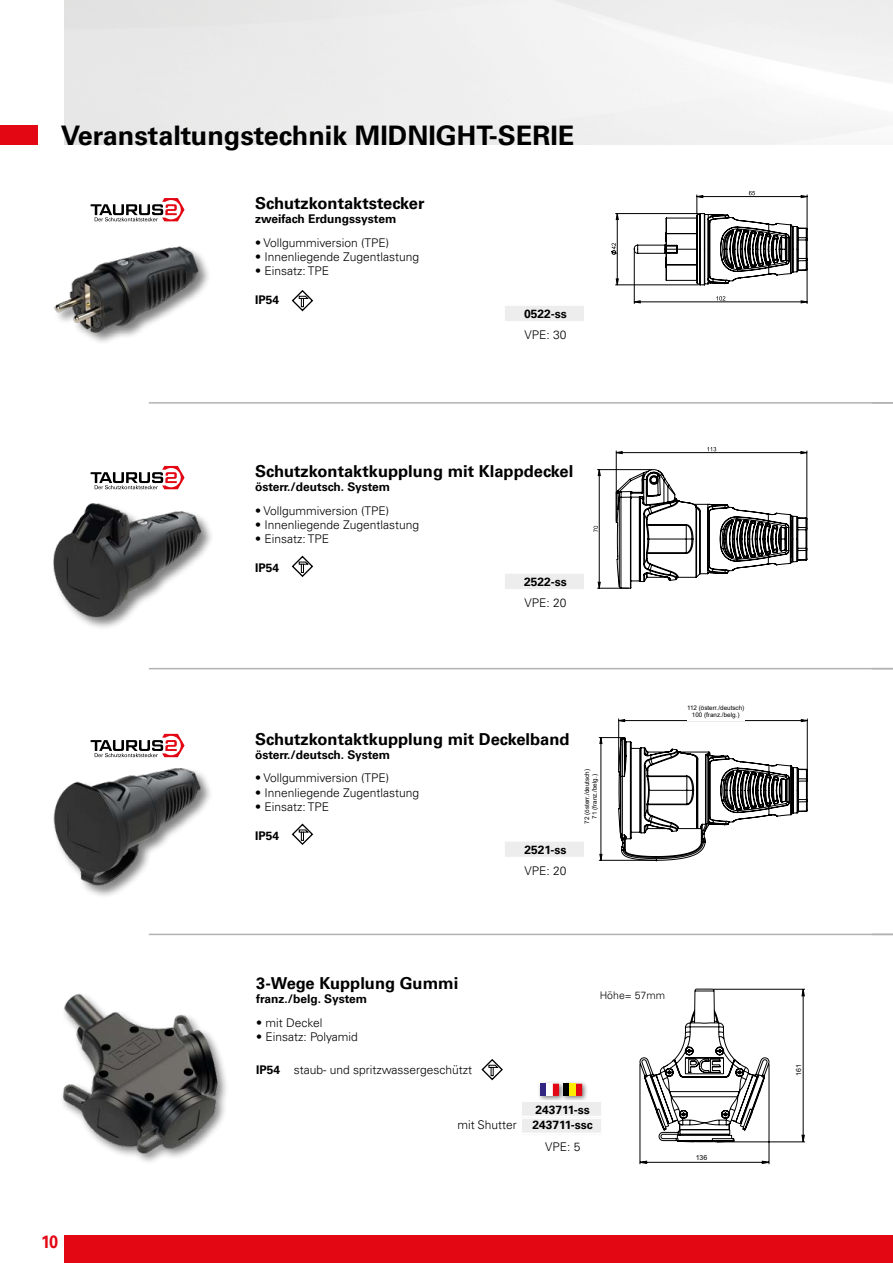
<style>
.page{position:relative;width:893px;height:1263px;background:#fff}
.page>*{position:absolute;margin:0;border:0;box-sizing:border-box;transform-origin:0 0}
.t1{font:700 27px "Univers LT Pro 65";color:#000}
.t2{font:700 18px "Univers LT Pro 65";color:#e30613;scale:.9 1}
.t3{font:700 16.5px "Univers LT Pro 65";color:#000}
.t4{font:300 12px "Univers LT Pro 45";color:#000}
.t5{font:700 12px "Univers LT Pro 65";color:#000}
.t6{font:300 10.5px "Univers LT Pro 45";color:#000}
.t7{font:7.05px "Arial";color:#000}
.t8{font:6.3px/7.5px "Arial";color:#000;text-align:center}
.t9{font:italic 6px "Arial";color:#000}
.s1{font-family:"Univers LT Pro 65";font-weight:700}
</style>
<div class="page">
<div style="left:0;top:125px;width:37px;height:19px;background:#e30613"></div>
<div style="left:64px;top:1235px;width:829px;height:28px;background:#e30613"></div>
<div style="left:504px;top:305px;width:81px;height:17px;background:#ededed"></div>
<div style="left:504px;top:573px;width:81px;height:17px;background:#ededed"></div>
<div style="left:504px;top:841px;width:81px;height:17px;background:#ededed"></div>
<svg style="left:640px;top:989px;width:165px;height:175px"></svg>
<img style="left:62px;top:993px;width:165px;height:169px">
<svg style="left:91px;top:198px;width:94px;height:14px"></svg>
<svg style="left:91px;top:466px;width:94px;height:14px"></svg>
<svg style="left:91px;top:734px;width:94px;height:14px"></svg>
<div style="left:53px;top:245px;width:158px;height:101px;background:#000;opacity:.5"></div>
<img style="left:53px;top:212px;width:151px;height:134px">
<div style="left:52px;top:501px;width:163px;height:130px;background:#000;opacity:.5"></div>
<img style="left:52px;top:480px;width:152px;height:151px">
<div style="left:53px;top:766px;width:160px;height:133px;background:#000;opacity:.5"></div>
<img style="left:53px;top:748px;width:151px;height:151px">
<div style="left:560px;top:1080px;width:28px;height:22px;background:#000;opacity:.5"></div>
<div style="left:537px;top:1080px;width:28px;height:22px;background:#000;opacity:.5"></div>
<hr style="left:149px;top:402px;width:744px;height:2px;background:#b3b2b2">
<hr style="left:149px;top:668px;width:744px;height:1px;background:#b3b2b2">
<hr style="left:149px;top:934px;width:744px;height:1px;background:#b3b2b2">
<hr style="left:634px;top:252px;width:1px;height:52px;background:#000">
<hr style="left:807px;top:262px;width:1px;height:42px;background:#000">
<hr style="left:616px;top:213px;width:82px;height:1px;background:#000">
<hr style="left:616px;top:285px;width:82px;height:1px;background:#000">
<hr style="left:807px;top:195px;width:1px;height:43px;background:#000">
<svg style="left:634px;top:296px;width:173px;height:7px"></svg>
<svg style="left:611px;top:213px;width:8px;height:72px"></svg>
<svg style="left:634px;top:191px;width:173px;height:94px"></svg>
<hr style="left:807px;top:451px;width:1px;height:77px;background:#000">
<hr style="left:616px;top:451px;width:1px;height:70px;background:#000">
<hr style="left:597px;top:588px;width:32px;height:1px;background:#000">
<hr style="left:597px;top:469px;width:55px;height:1px;background:#000">
<svg style="left:616px;top:447px;width:191px;height:7px"></svg>
<svg style="left:594px;top:469px;width:7px;height:119px"></svg>
<svg style="left:616px;top:469px;width:191px;height:119px"></svg>
<hr style="left:807px;top:719px;width:1px;height:60px;background:#000">
<hr style="left:618px;top:719px;width:1px;height:51px;background:#000">
<svg style="left:618px;top:718px;width:190px;height:4px"></svg>
<svg style="left:598px;top:737px;width:210px;height:124px"></svg>
<svg style="left:522px;top:1084px;width:79px;height:49px"></svg>
<svg style="left:481px;top:1059px;width:22px;height:21px"></svg>
<svg style="left:292px;top:290px;width:21px;height:21px"></svg>
<svg style="left:292px;top:556px;width:21px;height:21px"></svg>
<svg style="left:292px;top:823px;width:21px;height:22px"></svg>
<hr style="left:503px;top:304px;width:83px;height:2px;background:#fff">
<hr style="left:503px;top:321px;width:83px;height:2px;background:#fff">
<svg style="left:504px;top:306px;width:1px;height:15px"></svg>
<svg style="left:584px;top:306px;width:1px;height:15px"></svg>
<hr style="left:503px;top:589px;width:83px;height:1px;background:#fff">
<svg style="left:504px;top:573px;width:1px;height:16px"></svg>
<svg style="left:584px;top:573px;width:1px;height:16px"></svg>
<hr style="left:503px;top:857px;width:83px;height:1px;background:#fff">
<svg style="left:504px;top:841px;width:1px;height:16px"></svg>
<svg style="left:584px;top:841px;width:1px;height:16px"></svg>
<div style="left:687px;top:705px;width:58px;height:15px;background:#fff"></div>
<div style="left:585px;top:767px;width:15px;height:58px;background:#fff"></div>
<h1 class="t1" style="left:61px;top:116px;width:515px">Veranstaltungstechnik MIDNIGHT-SERIE</h1>
<p class="t9" style="left:518px;top:124px;width:38px">partnumber:</p>
<h3 class="t3" style="left:255px;top:191px;width:171px">Schutzkontaktstecker</h3>
<p class="t5" style="left:255px;top:211px;width:143px">zweifach Erdungssystem</p>
<p class="t4" style="left:255px;top:235px;width:136px">• Vollgummiversion (TPE)</p>
<p class="t4" style="left:255px;top:249px;width:166px">• Innenliegende Zugentlastung</p>
<p class="t4" style="left:255px;top:263px;width:75px">• Einsatz: TPE</p>
<p class="t5" style="left:255px;top:292px;width:26px">IP54</p>
<p class="t5" style="left:524px;top:305px;width:44px">0522-ss</p>
<p class="t4" style="left:524px;top:327px;width:44px">VPE: 30</p>
<h2 class="t2" style="left:41px;top:1229px;width:20px">10</h2>
<h3 class="t3" style="left:255px;top:459px;width:320px">Schutzkontaktkupplung mit Klappdeckel</h3>
<p class="t5" style="left:255px;top:478px;width:137px">österr./deutsch. System</p>
<p class="t4" style="left:255px;top:502px;width:136px">• Vollgummiversion (TPE)</p>
<p class="t4" style="left:255px;top:517px;width:166px">• Innenliegende Zugentlastung</p>
<p class="t4" style="left:255px;top:531px;width:75px">• Einsatz: TPE</p>
<p class="t5" style="left:255px;top:559px;width:26px">IP54</p>
<p class="t5" style="left:524px;top:573px;width:44px">2522-ss</p>
<p class="t4" style="left:524px;top:595px;width:44px">VPE: 20</p>
<h3 class="t3" style="left:255px;top:727px;width:316px">Schutzkontaktkupplung mit Deckelband</h3>
<p class="t5" style="left:255px;top:746px;width:137px">österr./deutsch. System</p>
<p class="t4" style="left:255px;top:770px;width:136px">• Vollgummiversion (TPE)</p>
<p class="t4" style="left:255px;top:785px;width:166px">• Innenliegende Zugentlastung</p>
<p class="t4" style="left:255px;top:799px;width:75px">• Einsatz: TPE</p>
<p class="t5" style="left:255px;top:827px;width:26px">IP54</p>
<p class="t5" style="left:524px;top:841px;width:44px">2521-ss</p>
<p class="t4" style="left:524px;top:863px;width:44px">VPE: 20</p>
<p class="t8" style="left:583px;top:823px;width:56px;rotate:-90deg">72 (österr./deutsch)<br>71 (franz./belg.)</p>
<p class="t8" style="left:687px;top:704px;width:59px">112 (österr./deutsch)<br>100 (franz./belg.)</p>
<h3 class="t3" style="left:256px;top:971px;width:204px">3-Wege Kupplung Gummi</h3>
<p class="t5" style="left:256px;top:991px;width:112px">franz./belg. System</p>
<p class="t4" style="left:256px;top:1015px;width:68px">• mit Deckel</p>
<p class="t4" style="left:256px;top:1029px;width:103px">• Einsatz: Polyamid</p>
<p class="t4" style="left:256px;top:1061px;width:217px"><span class="s1">IP54</span> staub- und spritzwassergeschützt</p>
<p class="t6" style="left:600px;top:988px;width:67px">Höhe= 57mm</p>
<p class="t5" style="left:536px;top:1101px;width:56px">243711-ss</p>
<p class="t4" style="left:457px;top:1117px;width:61px">mit Shutter</p>
<p class="t5" style="left:533px;top:1117px;width:62px">243711-ssc</p>
<p class="t4" style="left:545px;top:1139px;width:37px">VPE: 5</p>
<p class="t7" style="left:696px;top:1153px;width:13px">136</p>
<p class="t7" style="left:794px;top:1075px;width:13px;rotate:-90deg">161</p>
</div>
